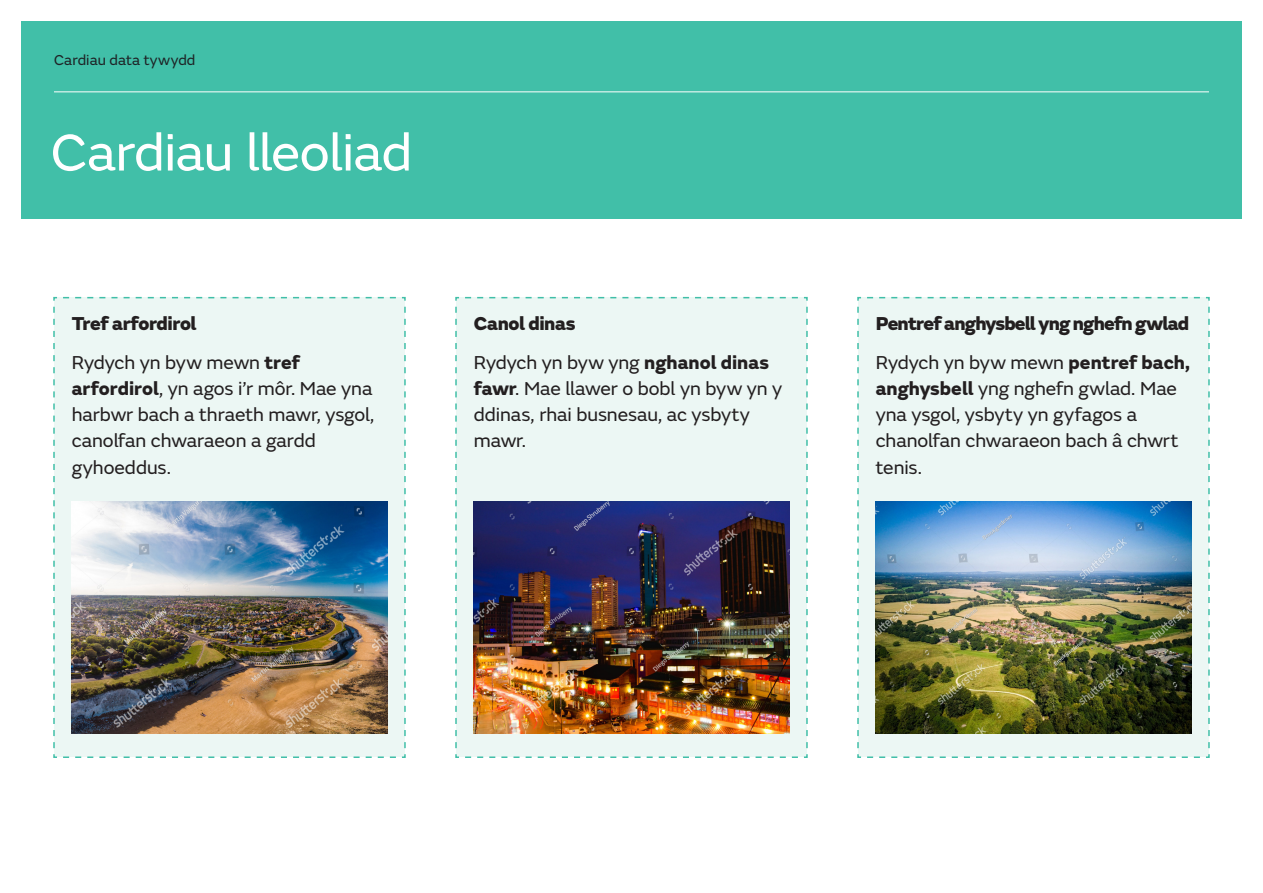
<style>
.page{position:relative;width:1263px;height:893px;background:#fff}
.page>*{position:absolute;margin:0;border:0;box-sizing:border-box;transform-origin:0 0}
.MO_Lesson_plan_title{font:54px "FS Emeric";letter-spacing:-.01em;color:#fff}
.MO_Lesson_plan_bulle{font:19.5px/26.2px "FS Emeric";color:#231f20}
.MO_Lesson_plan_bulle-2{font:800 19.5px "FS Emeric";letter-spacing:-.035em;color:#231f20}
.MO_Lesson_plan_cover{font:15px "FS Emeric";letter-spacing:.005em;color:#1e2326}
.s1{font-weight:800}
</style>
<div class="page">
<div style="left:21px;top:21px;width:1221px;height:198px;background:#41bfa8"></div>
<hr style="left:54px;top:91px;width:1155px;height:1px;background:#fff">
<div style="left:53px;top:296px;width:353px;height:462px;background:#ecf7f4"></div>
<div style="left:455px;top:296px;width:353px;height:462px;background:#ecf7f4"></div>
<div style="left:857px;top:296px;width:353px;height:462px;background:#ecf7f4"></div>
<img style="left:71px;top:502px;width:317px;height:231px">
<img style="left:473px;top:502px;width:317px;height:231px">
<img style="left:875px;top:502px;width:317px;height:231px">
<p class="MO_Lesson_plan_cover" style="left:54px;top:49px;width:143px">Cardiau data tywydd</p>
<p class="MO_Lesson_plan_title" style="left:51px;top:114px;width:363px">Cardiau lleoliad</p>
<p class="MO_Lesson_plan_bulle-2" style="left:72px;top:307px;width:126px">Tref arfordirol</p>
<p class="MO_Lesson_plan_bulle" style="left:72px;top:348px;width:304px">Rydych yn byw mewn <span class="s1">tref arfordirol</span>, yn agos i’r môr. Mae yna harbwr bach a thraeth mawr, ysgol, canolfan chwaraeon a gardd gyhoeddus.</p>
<p class="MO_Lesson_plan_bulle-2" style="left:474px;top:307px;width:103px">Canol dinas</p>
<p class="MO_Lesson_plan_bulle" style="left:474px;top:348px;width:310px">Rydych yn byw yng <span class="s1">nghanol dinas fawr</span>. Mae llawer o bobl yn byw yn y ddinas, rhai busnesau, ac ysbyty mawr.</p>
<p class="MO_Lesson_plan_bulle-2" style="left:876px;top:307px;width:315px">Pentref anghysbell yng nghefn gwlad</p>
<p class="MO_Lesson_plan_bulle" style="left:876px;top:348px;width:316px">Rydych yn byw mewn <span class="s1">pentref bach, anghysbell</span> yng nghefn gwlad. Mae yna ysgol, ysbyty yn gyfagos a chanolfan chwaraeon bach â chwrt tenis.</p>
</div>
